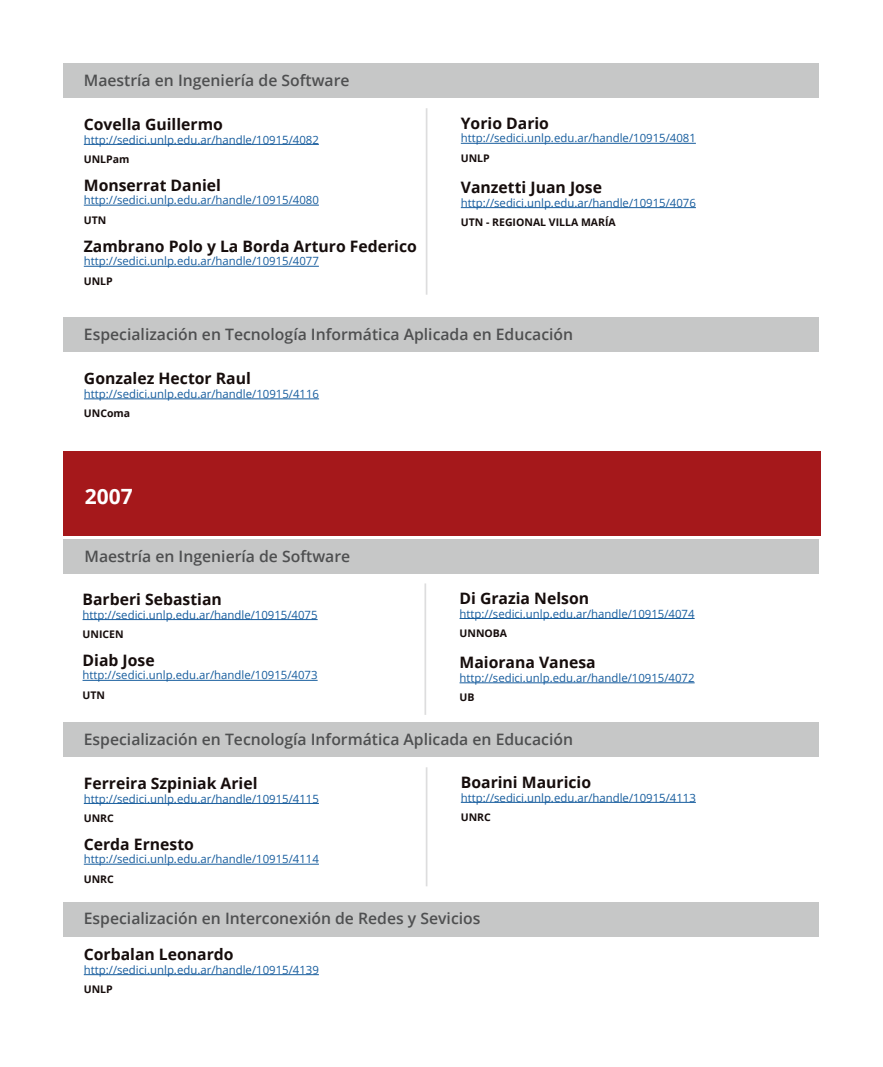
<style>
.page{position:relative;width:883px;height:1067px;background:#fff}
.page>*{position:absolute;margin:0;border:0;box-sizing:border-box;transform-origin:0 0}
.t1{font:700 21px "Open Sans";color:#fff}
.t2{font:700 15.75px "Open Sans";color:#160d0c}
.t3{font:600 15.75px "Open Sans";color:#4e4f50}
.t4{font:11.38px "Open Sans";color:#175d9e}
.t5{font:700 10.5px "Open Sans";color:#160d0c}
</style>
<div class="page">
<hr style="left:84px;top:144px;width:235px;height:1px;background:#175d9e">
<hr style="left:84px;top:266px;width:235px;height:1px;background:#175d9e">
<div style="left:63px;top:63px;width:756px;height:35px;background:#c6c7c7"></div>
<hr style="left:84px;top:205px;width:235px;height:1px;background:#175d9e">
<hr style="left:461px;top:143px;width:235px;height:1px;background:#175d9e">
<hr style="left:461px;top:207px;width:235px;height:1px;background:#175d9e">
<hr style="left:426px;top:108px;width:1px;height:187px;background:#4e4f50">
<hr style="left:84px;top:398px;width:235px;height:1px;background:#175d9e">
<div style="left:63px;top:317px;width:756px;height:35px;background:#c6c7c7"></div>
<hr style="left:83px;top:619px;width:235px;height:1px;background:#175d9e">
<hr style="left:83px;top:680px;width:235px;height:1px;background:#175d9e">
<hr style="left:460px;top:618px;width:235px;height:1px;background:#175d9e">
<hr style="left:460px;top:682px;width:235px;height:1px;background:#175d9e">
<hr style="left:424px;top:583px;width:2px;height:132px;background:#4e4f50">
<div style="left:63px;top:451px;width:758px;height:85px;background:#a5181b"></div>
<div style="left:64px;top:539px;width:755px;height:35px;background:#c6c7c7"></div>
<hr style="left:84px;top:803px;width:235px;height:1px;background:#175d9e">
<hr style="left:84px;top:974px;width:235px;height:1px;background:#175d9e">
<div style="left:63px;top:722px;width:756px;height:34px;background:#c6c7c7"></div>
<div style="left:63px;top:902px;width:756px;height:34px;background:#c6c7c7"></div>
<hr style="left:84px;top:864px;width:235px;height:1px;background:#175d9e">
<hr style="left:461px;top:802px;width:235px;height:1px;background:#175d9e">
<hr style="left:426px;top:767px;width:1px;height:119px;background:#4e4f50">
<h2 class="t3" style="left:84px;top:69px;width:267px">Maestría en Ingeniería de Software</h2>
<h2 class="t2" style="left:84px;top:113px;width:141px">Covella Guillermo</h2>
<p class="t4" style="left:84px;top:132px;width:237px">http://sedici.unlp.edu.ar/handle/10915/4082</p>
<p class="t5" style="left:84px;top:152px;width:47px">UNLPam</p>
<h2 class="t2" style="left:84px;top:174px;width:139px">Monserrat Daniel</h2>
<p class="t4" style="left:84px;top:192px;width:237px">http://sedici.unlp.edu.ar/handle/10915/4080</p>
<p class="t5" style="left:84px;top:212px;width:24px">UTN</p>
<h2 class="t2" style="left:84px;top:235px;width:335px">Zambrano Polo y La Borda Arturo Federico</h2>
<p class="t4" style="left:84px;top:253px;width:237px">http://sedici.unlp.edu.ar/handle/10915/4077</p>
<p class="t5" style="left:84px;top:273px;width:31px">UNLP</p>
<h2 class="t2" style="left:461px;top:112px;width:90px">Yorio Dario</h2>
<p class="t4" style="left:461px;top:130px;width:237px">http://sedici.unlp.edu.ar/handle/10915/4081</p>
<p class="t5" style="left:461px;top:150px;width:31px">UNLP</p>
<h2 class="t2" style="left:461px;top:176px;width:143px">Vanzetti Juan Jose</h2>
<p class="t4" style="left:461px;top:195px;width:237px">http://sedici.unlp.edu.ar/handle/10915/4076</p>
<p class="t5" style="left:461px;top:215px;width:157px">UTN - REGIONAL VILLA MARÍA</p>
<h2 class="t3" style="left:84px;top:323px;width:491px">Especialización en Tecnología Informática Aplicada en Educación</h2>
<h2 class="t2" style="left:84px;top:367px;width:168px">Gonzalez Hector Raul</h2>
<p class="t4" style="left:84px;top:386px;width:237px">http://sedici.unlp.edu.ar/handle/10915/4116</p>
<p class="t5" style="left:84px;top:406px;width:48px">UNComa</p>
<h1 class="t1" style="left:85px;top:481px;width:49px">2007</h1>
<h2 class="t3" style="left:84px;top:545px;width:267px">Maestría en Ingeniería de Software</h2>
<h2 class="t2" style="left:83px;top:588px;width:141px">Barberi Sebastian</h2>
<p class="t4" style="left:83px;top:607px;width:237px">http://sedici.unlp.edu.ar/handle/10915/4075</p>
<p class="t5" style="left:83px;top:626px;width:43px">UNICEN</p>
<h2 class="t2" style="left:83px;top:649px;width:74px">Diab Jose</h2>
<p class="t4" style="left:83px;top:667px;width:237px">http://sedici.unlp.edu.ar/handle/10915/4073</p>
<p class="t5" style="left:83px;top:687px;width:24px">UTN</p>
<h2 class="t2" style="left:460px;top:587px;width:131px">Di Grazia Nelson</h2>
<p class="t4" style="left:460px;top:605px;width:237px">http://sedici.unlp.edu.ar/handle/10915/4074</p>
<p class="t5" style="left:460px;top:625px;width:49px">UNNOBA</p>
<h2 class="t2" style="left:460px;top:651px;width:138px">Maiorana Vanesa</h2>
<p class="t4" style="left:460px;top:670px;width:237px">http://sedici.unlp.edu.ar/handle/10915/4072</p>
<p class="t5" style="left:460px;top:690px;width:16px">UB</p>
<h2 class="t3" style="left:84px;top:728px;width:491px">Especialización en Tecnología Informática Aplicada en Educación</h2>
<h2 class="t2" style="left:84px;top:772px;width:175px">Ferreira Szpiniak Ariel</h2>
<p class="t4" style="left:84px;top:790px;width:237px">http://sedici.unlp.edu.ar/handle/10915/4115</p>
<p class="t5" style="left:84px;top:810px;width:32px">UNRC</p>
<h2 class="t2" style="left:84px;top:832px;width:112px">Cerda Ernesto</h2>
<p class="t4" style="left:84px;top:851px;width:237px">http://sedici.unlp.edu.ar/handle/10915/4114</p>
<p class="t5" style="left:84px;top:871px;width:32px">UNRC</p>
<h2 class="t2" style="left:461px;top:771px;width:132px">Boarini Mauricio</h2>
<p class="t4" style="left:461px;top:789px;width:237px">http://sedici.unlp.edu.ar/handle/10915/4113</p>
<p class="t5" style="left:461px;top:809px;width:32px">UNRC</p>
<h2 class="t3" style="left:84px;top:908px;width:398px">Especialización en Interconexión de Redes y Sevicios</h2>
<h2 class="t2" style="left:84px;top:943px;width:151px">Corbalan Leonardo</h2>
<p class="t4" style="left:84px;top:961px;width:237px">http://sedici.unlp.edu.ar/handle/10915/4139</p>
<p class="t5" style="left:84px;top:981px;width:31px">UNLP</p>
</div>
